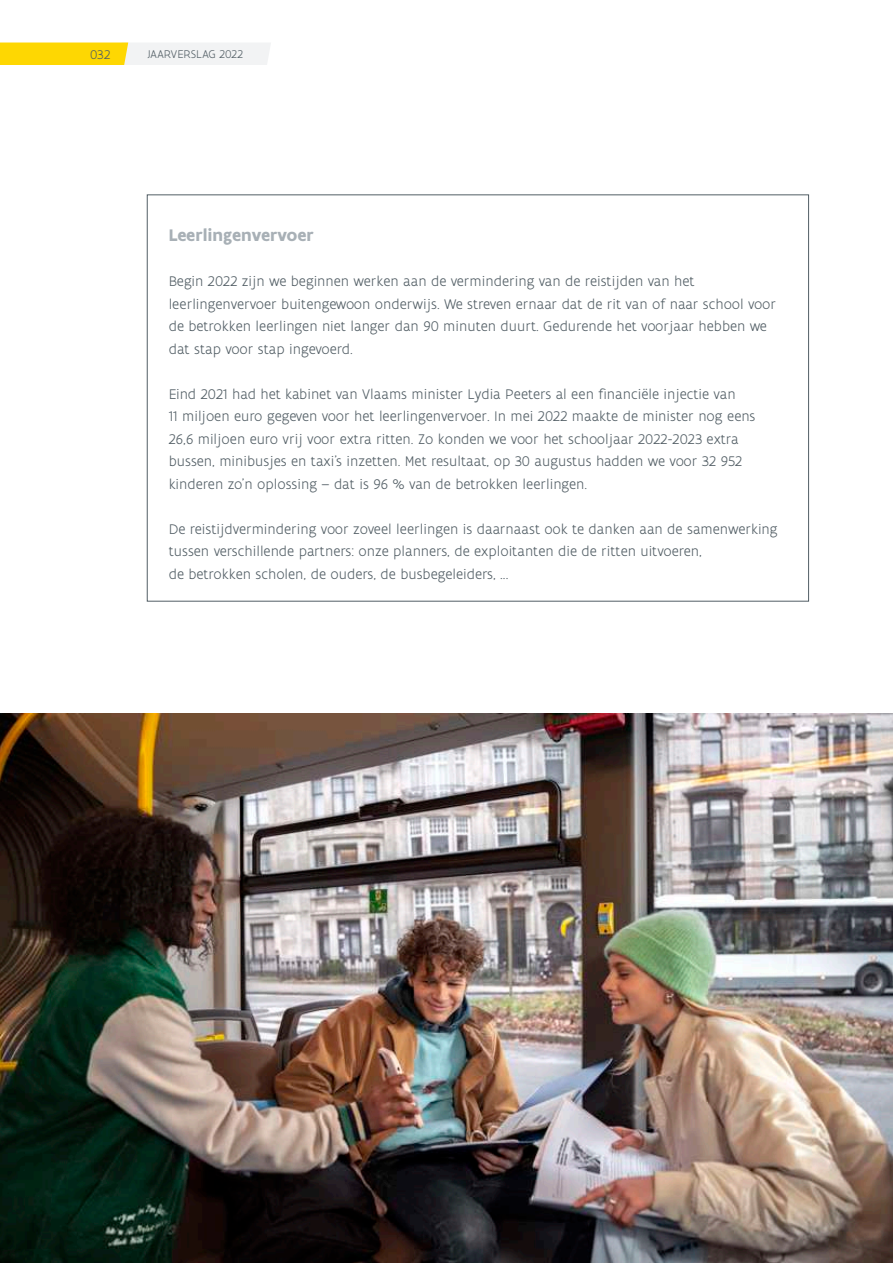
<style>
.page{position:relative;width:893px;height:1263px;background:#fff}
.page>*{position:absolute;margin:0;border:0;box-sizing:border-box;transform-origin:0 0}
.t1{font:700 18px "Flanders Art Sans";color:#a8b0b6}
.t2{font:300 15px/22.5px "Flanders Art Sans";color:#525e65}
.t3{font:300 13.5px "Flanders Art Sans";color:#525e65}
.t4{font:300 12px "Flanders Art Sans";letter-spacing:.005em;color:#525e65}
</style>
<div class="page">
<svg style="left:0;top:43px;width:271px;height:22px"></svg>
<img style="left:0;top:714px;width:893px;height:549px">
<p class="t3" style="left:90px;top:46px;width:22px">032</p>
<p class="t4" style="left:147px;top:47px;width:98px">JAARVERSLAG 2022</p>
<p class="t1" style="left:169px;top:224px;width:147px">Leerlingenvervoer</p>
<p class="t2" style="left:169px;top:271px;width:609px">Begin 2022 zijn we beginnen werken aan de vermindering van de reistijden van het leerlingenvervoer buitengewoon onderwijs. We streven ernaar dat de rit van of naar school voor de betrokken leerlingen niet langer dan 90 minuten duurt. Gedurende het voorjaar hebben we dat stap voor stap ingevoerd.</p>
<p class="t2" style="left:169px;top:383px;width:588px">Eind 2021 had het kabinet van Vlaams minister Lydia Peeters al een financiële injectie van<br>11 miljoen euro gegeven voor het leerlingenvervoer. In mei 2022 maakte de minister nog eens 26,6 miljoen euro vrij voor extra ritten. Zo konden we voor het schooljaar 2022-2023 extra bussen, minibusjes en taxi’s inzetten. Met resultaat, op 30 augustus hadden we voor 32 952 kinderen zo’n oplossing – dat is 96 % van de betrokken leerlingen.</p>
<p class="t2" style="left:169px;top:518px;width:610px">De reistijdvermindering voor zoveel leerlingen is daarnaast ook te danken aan de samenwerking tussen verschillende partners: onze planners, de exploitanten die de ritten uitvoeren,<br>de betrokken scholen, de ouders, de busbegeleiders, ...</p>
</div>
